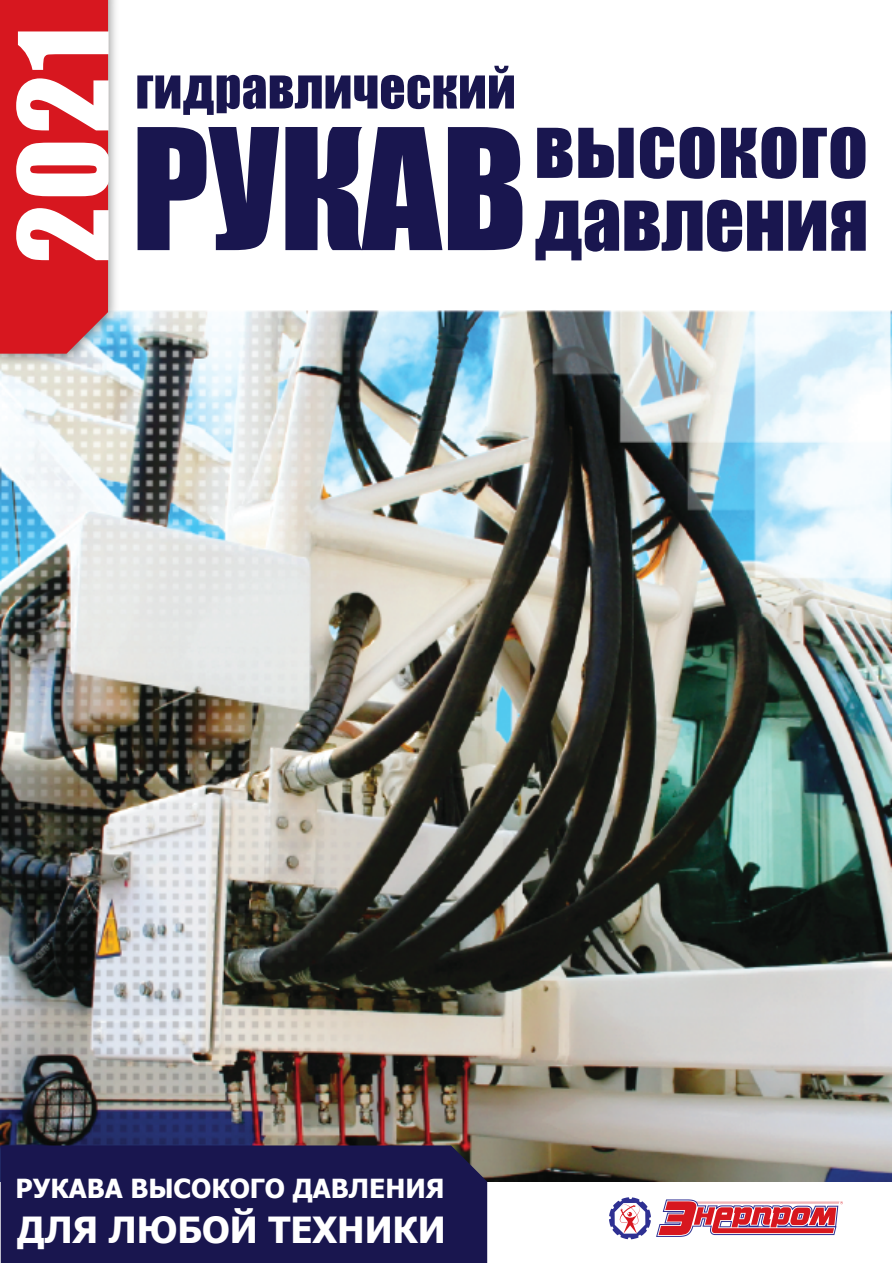
<style>
.page{position:relative;width:893px;height:1263px;background:#fff}
.page>*{position:absolute;margin:0;border:0;box-sizing:border-box;transform-origin:0 0}
.t1{font:115.2px "Impact";color:#fff}
.t2{font:77.4px/72.8px "Impact";letter-spacing:.01em;color:#19164f;text-align:right}
.t3{font:51px "Impact";letter-spacing:.01em;color:#19164f}
.Text{font:700 36px "Tahoma";color:#fff}
.Text-2{font:700 26.25px "Tahoma";color:#fff}
.s1{font-size:155.7px}
</style>
<div class="page">
<svg style="left:609px;top:1197px;width:234px;height:42px"></svg>
<img style="left:1px;top:310px;width:891px;height:871px">
<div style="left:1px;top:1145px;width:486px;height:118px;background:#19164f"></div>
<img style="left:0;top:0;width:126px;height:371px">
<div style="left:0;top:0;width:108px;height:354px;background:#d7171f"></div>
<p class="t1" style="left:-26px;top:263px;width:238px;rotate:-90deg">2021</p>
<p class="t3" style="left:136px;top:49px;width:382px">гидравлический</p>
<p class="t2" style="left:131px;top:109px;width:739px">высокого<br><span class="s1">РУКАВ</span>давления</p>
<p class="Text-2" style="left:16px;top:1170px;width:430px">РУКАВА ВЫСОКОГО ДАВЛЕНИЯ</p>
<p class="Text" style="left:17px;top:1204px;width:430px">ДЛЯ ЛЮБОЙ ТЕХНИКИ</p>
</div>
